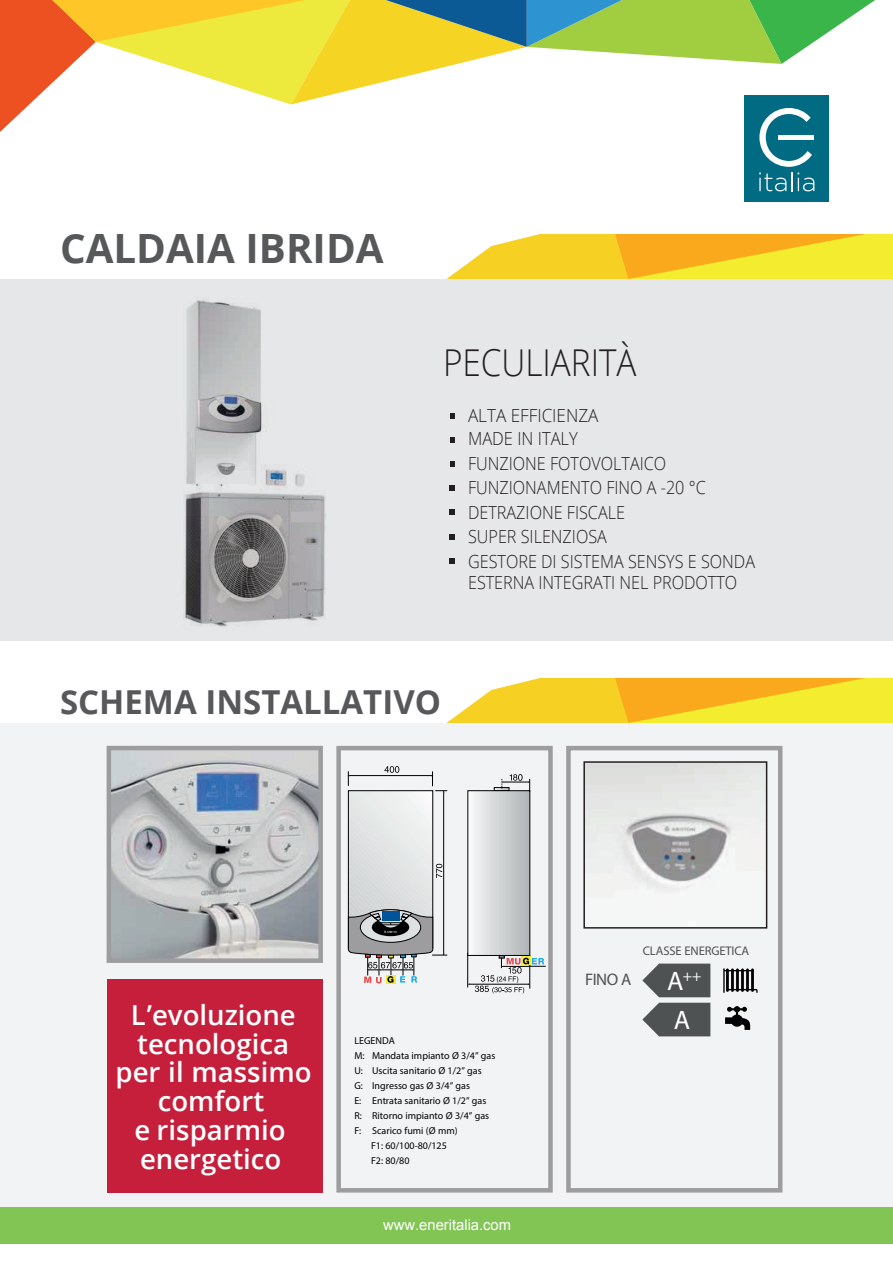
<style>
.page{position:relative;width:893px;height:1263px;background:#fff}
.page>*{position:absolute;margin:0;border:0;box-sizing:border-box;transform-origin:0 0}
.t1{font:700 40.35px "Open Sans";color:#57585a}
.t2{font:300 37.05px "Open Sans";color:#231f20;scale:.9 1}
.t3{font:700 33px "Open Sans";color:#57585a}
.t4{font:600 27.6px/28.8px "Open Sans";color:#fff;text-align:center}
.t5{font:26.85px "Myriad Pro";color:#fff}
.t6{font:300 18px/21.6px "Open Sans";color:#231f20;scale:.9 1}
.t7{font:300 18px "Open Sans";color:#231f20;scale:.95 1}
.t8{font:300 18px "Open Sans";color:#231f20;scale:.92 1}
.t9{font:16.8px "Myriad Pro";color:#4f5252}
.t10{font:15.6px "Myriad Pro";color:#fff}
.t11{font:14.7px "Arial";color:#fff}
.t12{font:12.6px "Myriad Pro";letter-spacing:-.01em;color:#4f5252}
.t13{font:10.05px "Myriad Pro";color:#000001}
.s1{font-size:26.85px}
</style>
<div class="page">
<div style="left:0;top:723px;width:893px;height:484px;background:#f2f3f4"></div>
<div style="left:0;top:279px;width:893px;height:361px;background:#e6e7e9"></div>
<svg style="left:446px;top:234px;width:447px;height:45px;background:#f6d236"></svg>
<svg style="left:446px;top:678px;width:447px;height:45px;background:#f6d236"></svg>
<svg style="left:450px;top:413px;width:4px;height:5px"></svg>
<svg style="left:450px;top:437px;width:4px;height:5px"></svg>
<svg style="left:450px;top:461px;width:4px;height:5px"></svg>
<svg style="left:450px;top:485px;width:5px;height:5px"></svg>
<svg style="left:450px;top:510px;width:5px;height:5px"></svg>
<svg style="left:450px;top:534px;width:5px;height:5px"></svg>
<svg style="left:450px;top:558px;width:5px;height:6px"></svg>
<div style="left:0;top:1207px;width:893px;height:36px;background:#83c555"></div>
<img style="left:112px;top:751px;width:206px;height:207px">
<div style="left:107px;top:746px;width:216px;height:217px;border:4px solid #9d9d9f"></div>
<div style="left:107px;top:979px;width:216px;height:213px;background:#c51f3c"></div>
<div style="left:386px;top:975px;width:9px;height:9px;background:#f2ec3c"></div>
<svg style="left:467px;top:774px;width:79px;height:219px"></svg>
<svg style="left:348px;top:766px;width:99px;height:217px"></svg>
<div style="left:336px;top:746px;width:217px;height:446px;border:4px solid #9d9d9f"></div>
<div style="left:566px;top:746px;width:216px;height:446px;border:4px solid #9d9d9f"></div>
<svg style="left:642px;top:963px;width:68px;height:34px;background:#666869"></svg>
<svg style="left:723px;top:968px;width:35px;height:25px"></svg>
<svg style="left:642px;top:1003px;width:68px;height:33px;background:#636666"></svg>
<svg style="left:725px;top:1006px;width:25px;height:24px"></svg>
<svg style="left:586px;top:764px;width:178px;height:124px"></svg>
<div style="left:583px;top:761px;width:184px;height:167px;border:2px solid #231f20"></div>
<img style="left:183px;top:300px;width:143px;height:327px">
<div style="left:291px;top:512px;width:30px;height:11px;background:#b7b5b7"></div>
<div style="left:745px;top:95px;width:84px;height:107px;background:#006b83"></div>
<svg style="left:0;top:0;width:875px;height:191px"></svg>
<h1 class="t1" style="left:60px;top:220px;width:325px">CALDAIA IBRIDA</h1>
<h2 class="t2" style="left:443px;top:338px;width:216px">PECULIARITÀ</h2>
<h3 class="t7" style="left:468px;top:403px;width:139px">ALTA EFFICIENZA</h3>
<h3 class="t6" style="left:468px;top:452px;width:222px">FUNZIONE FOTOVOLTAICO</h3>
<h3 class="t8" style="left:468px;top:426px;width:121px">MADE IN ITALY</h3>
<h3 class="t6" style="left:468px;top:476px;width:266px">FUNZIONAMENTO FINO A -20 °C</h3>
<h3 class="t6" style="left:468px;top:525px;width:156px">SUPER SILENZIOSA</h3>
<h3 class="t6" style="left:468px;top:501px;width:176px">DETRAZIONE FISCALE</h3>
<h3 class="t6" style="left:468px;top:550px;width:320px">GESTORE DI SISTEMA SENSYS E SONDA<br>ESTERNA INTEGRATI NEL PRODOTTO</h3>
<h3 class="t3" style="left:60px;top:679px;width:383px">SCHEMA INSTALLATIVO</h3>
<h3 class="t4" style="left:116px;top:1000px;width:198px">L’evoluzione tecnologica per il massimo comfort<br>e risparmio energetico</h3>
<p class="t13" style="left:354px;top:1034px;width:42px">LEGENDA</p>
<p class="t13" style="left:354px;top:1049px;width:142px">M: Mandata impianto Ø 3/4” gas</p>
<p class="t13" style="left:354px;top:1064px;width:129px">U: Uscita sanitario Ø 1/2” gas</p>
<p class="t13" style="left:354px;top:1079px;width:117px">G: Ingresso gas Ø 3/4” gas</p>
<p class="t13" style="left:354px;top:1094px;width:133px">E: Entrata sanitario Ø 1/2” gas</p>
<p class="t13" style="left:354px;top:1109px;width:136px">R: Ritorno impianto Ø 3/4” gas</p>
<p class="t13" style="left:354px;top:1124px;width:105px">F: Scarico fumi (Ø mm)</p>
<p class="t13" style="left:371px;top:1139px;width:77px">F1: 60/100-80/125</p>
<p class="t13" style="left:371px;top:1154px;width:40px">F2: 80/80</p>
<h3 class="t11" style="left:383px;top:1215px;width:129px">www.eneritalia.com</h3>
<h3 class="t9" style="left:585px;top:968px;width:48px">FINO A</h3>
<p class="t12" style="left:643px;top:943px;width:108px">CLASSE ENERGETICA</p>
<h3 class="t10" style="left:667px;top:966px;width:36px"><span class="s1">A</span>++</h3>
<h3 class="t5" style="left:674px;top:1003px;width:18px">A</h3>
</div>
